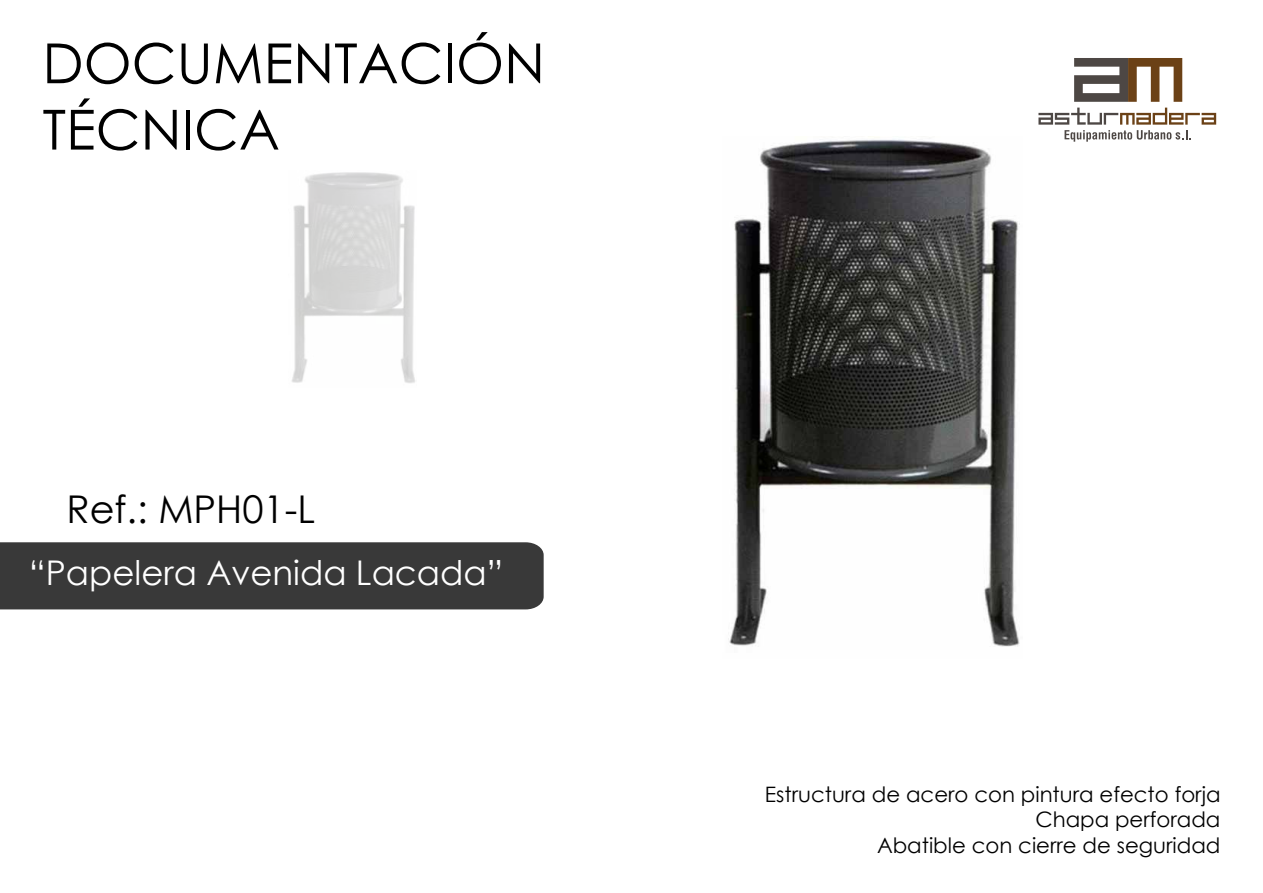
<style>
.page{position:relative;width:1263px;height:893px;background:#fff}
.page>*{position:absolute;margin:0;border:0;box-sizing:border-box;transform-origin:0 0}
.t1{font:55.35px/66.3px "Century Gothic";color:#000}
.t2{font:38.25px "Century Gothic";color:#000}
.t3{font:34.05px "Century Gothic";color:#fff}
.t4{font:21.3px/25.5px "Century Gothic";color:#000;text-align:right}
</style>
<div class="page">
<svg style="left:1038px;top:108px;width:178px;height:34px"></svg>
<svg style="left:1074px;top:58px;width:108px;height:44px"></svg>
<img style="left:728px;top:139px;width:292px;height:508px">
<img style="left:292px;top:172px;width:123px;height:211px">
<div style="left:0;top:542px;width:544px;height:67px;background:#393939"></div>
<h1 class="t1" style="left:42px;top:29px;width:504px">DOCUMENTACIÓN<br>TÉCNICA</h1>
<h2 class="t2" style="left:66px;top:482px;width:250px">Ref.: MPH01-L</h2>
<h3 class="t3" style="left:29px;top:549px;width:476px">“Papelera Avenida Lacada”</h3>
<p class="t4" style="left:765px;top:781px;width:457px">Estructura de acero con pintura efecto forja<br>Chapa perforada<br>Abatible con cierre de seguridad</p>
</div>
